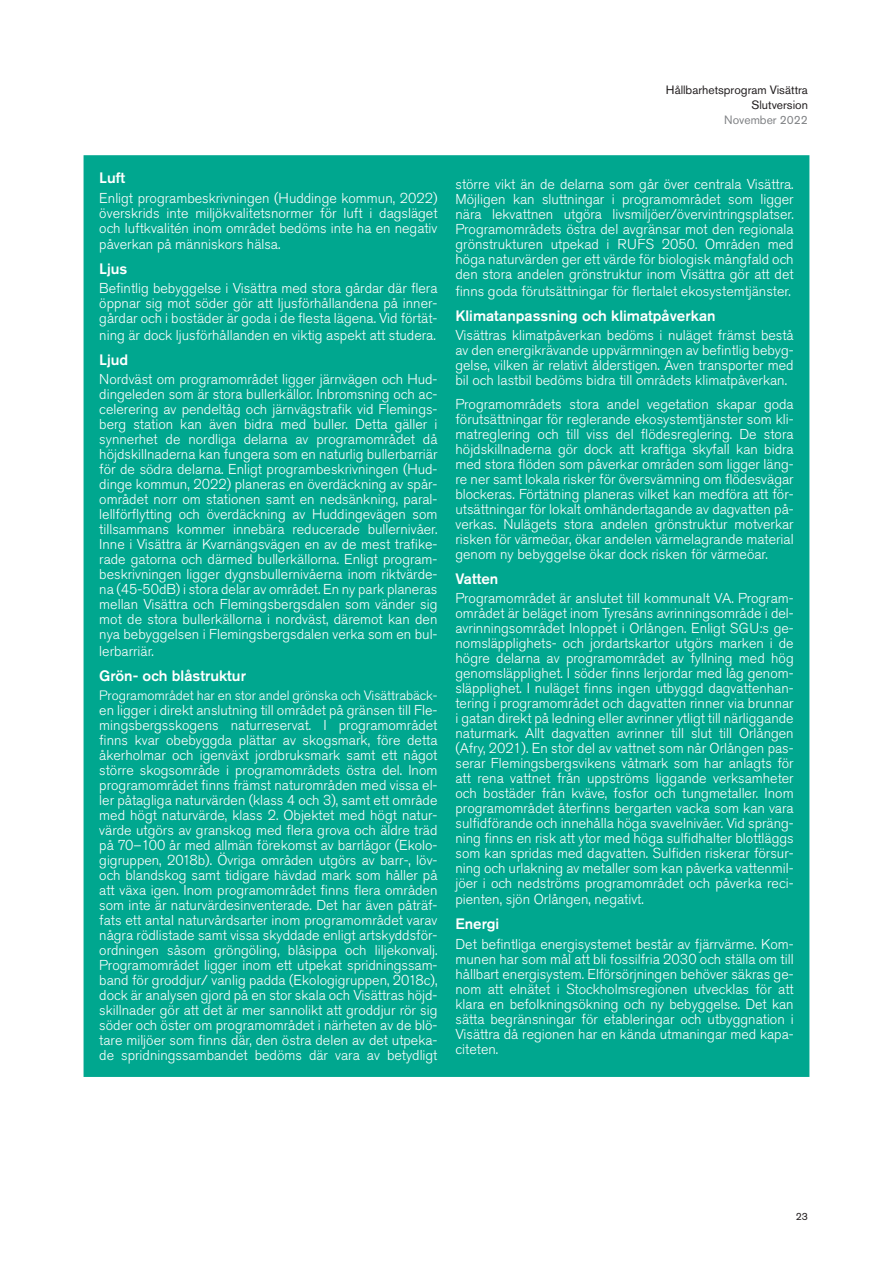
<style>
.page{position:relative;width:893px;height:1263px;background:#fff}
.page>*{position:absolute;margin:0;border:0;box-sizing:border-box;transform-origin:0 0}
.EKO_rubrik_stor_färg{font:500 15px "Akzidenz Grotesk Std";color:#fff}
.EKO_löptext_stor_fär{font:300 14.25px/15px "Akzidenz Grotesk Std";color:#fff;text-align:justify}
.EKO_löptext_stor_fär-2{font:300 13.5px "Akzidenz Grotesk Std";color:#fff}
.t1{font:12px/15px "Akzidenz Grotesk Std";color:#231f20;text-align:right}
.t2{font:12px "Akzidenz Grotesk Std";color:#808285}
.t3{font:10.5px "Akzidenz Grotesk Std";color:#231f20}
</style>
<div class="page">
<div style="left:85px;top:157px;width:723px;height:918px;background:#00a78f"></div>
<p class="t1" style="left:666px;top:82px;width:144px">Hållbarhetsprogram Visättra<br>Slutversion</p>
<p class="t2" style="left:724px;top:113px;width:85px">November 2022</p>
<p class="EKO_rubrik_stor_färg" style="left:99px;top:169px;width:27px">Luft</p>
<p class="EKO_löptext_stor_fär" style="left:99px;top:190px;width:340px">Enligt programbeskrivningen (Huddinge kommun, 2022) överskrids inte miljökvalitetsnormer för luft i dagsläget och luftkvalitén inom området bedöms inte ha en negativ</p>
<p class="EKO_löptext_stor_fär" style="left:99px;top:237px;width:183px">påverkan på människors hälsa.</p>
<p class="EKO_rubrik_stor_färg" style="left:99px;top:260px;width:30px">Ljus</p>
<p class="EKO_löptext_stor_fär" style="left:99px;top:281px;width:340px">Befintlig bebyggelse i Visättra med stora gårdar där flera öppnar sig mot söder gör att ljusförhållandena på inner&shy;gårdar och i bostäder är goda i de flesta lägena. Vid förtät-</p>
<p class="EKO_löptext_stor_fär" style="left:99px;top:328px;width:338px">ning är dock ljusförhållanden en viktig aspekt att studera.</p>
<p class="EKO_rubrik_stor_färg" style="left:99px;top:350px;width:31px">Ljud</p>
<p class="EKO_löptext_stor_fär" style="left:99px;top:372px;width:340px">Nordväst om programområdet ligger järnvägen och Hud&shy;dingeleden som är stora bullerkällor. Inbromsning och ac&shy;celerering av pendeltåg och järnvägstrafik vid Flemings&shy;berg station kan även bidra med buller. Detta gäller i synnerhet de nordliga delarna av programområdet då höjdskillnaderna kan fungera som en naturlig bullerbarriär för de södra delarna. Enligt programbeskrivningen (Hud&shy;dinge kommun, 2022) planeras en överdäckning av spår&shy;området norr om stationen samt en nedsänkning, paral&shy;lellförflytting och överdäckning av Huddingevägen som tillsammans kommer innebära reducerade bullernivåer.<br>Inne i Visättra är Kvarnängsvägen en av de mest trafike&shy;rade gatorna och därmed bullerkällorna. Enligt program&shy;beskrivningen ligger dygnsbullernivåerna inom riktvärde&shy;na (45-50dB) i stora delar av området. En ny park planeras mellan Visättra och Flemingsbergsdalen som vänder sig mot de stora bullerkällorna i nordväst, däremot kan den nya bebyggelsen i Flemingsbergsdalen verka som en bul-</p>
<p class="EKO_löptext_stor_fär" style="left:99px;top:644px;width:56px">lerbarriär.</p>
<p class="EKO_rubrik_stor_färg" style="left:99px;top:666px;width:148px">Grön- och blåstruktur</p>
<p class="EKO_löptext_stor_fär-2" style="left:99px;top:688px;width:340px">Programområdet har en stor andel grönska och Visättrabäck-</p>
<p class="EKO_löptext_stor_fär" style="left:99px;top:703px;width:340px">en ligger i direkt anslutning till området på gränsen till Fle&shy;mingsbergsskogens naturreservat. I programområdet finns kvar obebyggda plättar av skogsmark, före detta åkerholmar och igenväxt jordbruksmark samt ett något större skogsområde i programområdets östra del. Inom programområdet finns främst naturområden med vissa el&shy;ler påtagliga naturvärden (klass 4 och 3), samt ett område med högt naturvärde, klass 2. Objektet med högt natur&shy;värde utgörs av granskog med flera grova och äldre träd på 70–100 år med allmän förekomst av barrlågor (Ekolo&shy;gigruppen, 2018b). Övriga områden utgörs av barr-, löv&shy;och blandskog samt tidigare hävdad mark som håller på att växa igen. Inom programområdet finns flera områden som inte är naturvärdesinventerade. Det har även påträf&shy;fats ett antal naturvårdsarter inom programområdet varav några rödlistade samt vissa skyddade enligt artskyddsför&shy;ordningen såsom gröngöling, blåsippa och liljekonvalj.<br>Programområdet ligger inom ett utpekat spridningssam&shy;band för groddjur/ vanlig padda (Ekologigruppen, 2018c), dock är analysen gjord på en stor skala och Visättras höjd&shy;skillnader gör att det är mer sannolikt att groddjur rör sig söder och öster om programområdet i närheten av de blö&shy;tare miljöer som finns där, den östra delen av det utpeka&shy;de spridningssambandet bedöms där vara av betydligt</p>
<p class="EKO_löptext_stor_fär" style="left:455px;top:177px;width:340px">större vikt än de delarna som går över centrala Visättra.<br>Möjligen kan sluttningar i programområdet som ligger nära lekvattnen utgöra livsmiljöer/övervintringsplatser.<br>Programområdets östra del avgränsar mot den regionala grönstrukturen utpekad i RUFS 2050. Områden med höga naturvärden ger ett värde för biologisk mångfald och den stora andelen grönstruktur inom Visättra gör att det</p>
<p class="EKO_löptext_stor_fär" style="left:455px;top:284px;width:337px">finns goda förutsättningar för flertalet ekosystemtjänster.</p>
<p class="EKO_rubrik_stor_färg" style="left:455px;top:306px;width:262px">Klimatanpassning och klimatpåverkan</p>
<p class="EKO_löptext_stor_fär" style="left:455px;top:328px;width:340px">Visättras klimatpåverkan bedöms i nuläget främst bestå av den energikrävande uppvärmningen av befintlig bebyg&shy;gelse, vilken är relativt ålderstigen. Även transporter med bil och lastbil bedöms bidra till områdets klimatpåverkan.</p>
<p class="EKO_löptext_stor_fär" style="left:455px;top:396px;width:340px">Programområdets stora andel vegetation skapar goda förutsättningar för reglerande ekosystemtjänster som kli&shy;matreglering och till viss del flödesreglering. De stora höjdskillnaderna gör dock att kraftiga skyfall kan bidra med stora flöden som påverkar områden som ligger läng&shy;re ner samt lokala risker för översvämning om flödesvägar blockeras. Förtätning planeras vilket kan medföra att för&shy;utsättningar för lokalt omhändertagande av dagvatten på&shy;verkas. Nulägets stora andelen grönstruktur motverkar risken för värmeöar, ökar andelen värmelagrande material genom ny bebyggelse ökar dock risken för värmeöar.</p>
<p class="EKO_rubrik_stor_färg" style="left:455px;top:569px;width:44px">Vatten</p>
<p class="EKO_löptext_stor_fär" style="left:455px;top:591px;width:340px">Programområdet är anslutet till kommunalt VA. Program&shy;området är beläget inom Tyresåns avrinningsområde i del&shy;avrinningsområdet Inloppet i Orlången. Enligt SGU:s ge&shy;nomsläpplighets- och jordartskartor utgörs marken i de högre delarna av programområdet av fyllning med hög genomsläpplighet. I söder finns lerjordar med låg genom&shy;släpplighet. I nuläget finns ingen utbyggd dagvattenhan&shy;tering i programområdet och dagvatten rinner via brunnar i gatan direkt på ledning eller avrinner ytligt till närliggande naturmark. Allt dagvatten avrinner till slut till Orlången (Afry, 2021). En stor del av vattnet som når Orlången pas&shy;serar Flemingsbergsvikens våtmark som har anlagts för att rena vattnet från uppströms liggande verksamheter och bostäder från kväve, fosfor och tungmetaller. Inom programområdet återfinns bergarten vacka som kan vara sulfidförande och innehålla höga svavelnivåer. Vid spräng&shy;ning finns en risk att ytor med höga sulfidhalter blottläggs som kan spridas med dagvatten. Sulfiden riskerar försur&shy;ning och urlakning av metaller som kan påverka vattenmil&shy;jöer i och nedströms programområdet och påverka reci-</p>
<p class="EKO_löptext_stor_fär" style="left:455px;top:892px;width:190px">pienten, sjön Orlången, negativt.</p>
<p class="EKO_rubrik_stor_färg" style="left:455px;top:915px;width:45px">Energi</p>
<p class="EKO_löptext_stor_fär" style="left:455px;top:936px;width:340px">Det befintliga energisystemet består av fjärrvärme. Kom&shy;munen har som mål att bli fossilfria 2030 och ställa om till hållbart energisystem. Elförsörjningen behöver säkras ge&shy;nom att elnätet i Stockholmsregionen utvecklas för att klara en befolkningsökning och ny bebyggelse. Det kan sätta begränsningar för etableringar och utbyggnation i Visättra då regionen har en kända utmaningar med kapa&shy;citeten.</p>
<p class="t3" style="left:796px;top:1210px;width:14px">23</p>
</div>
